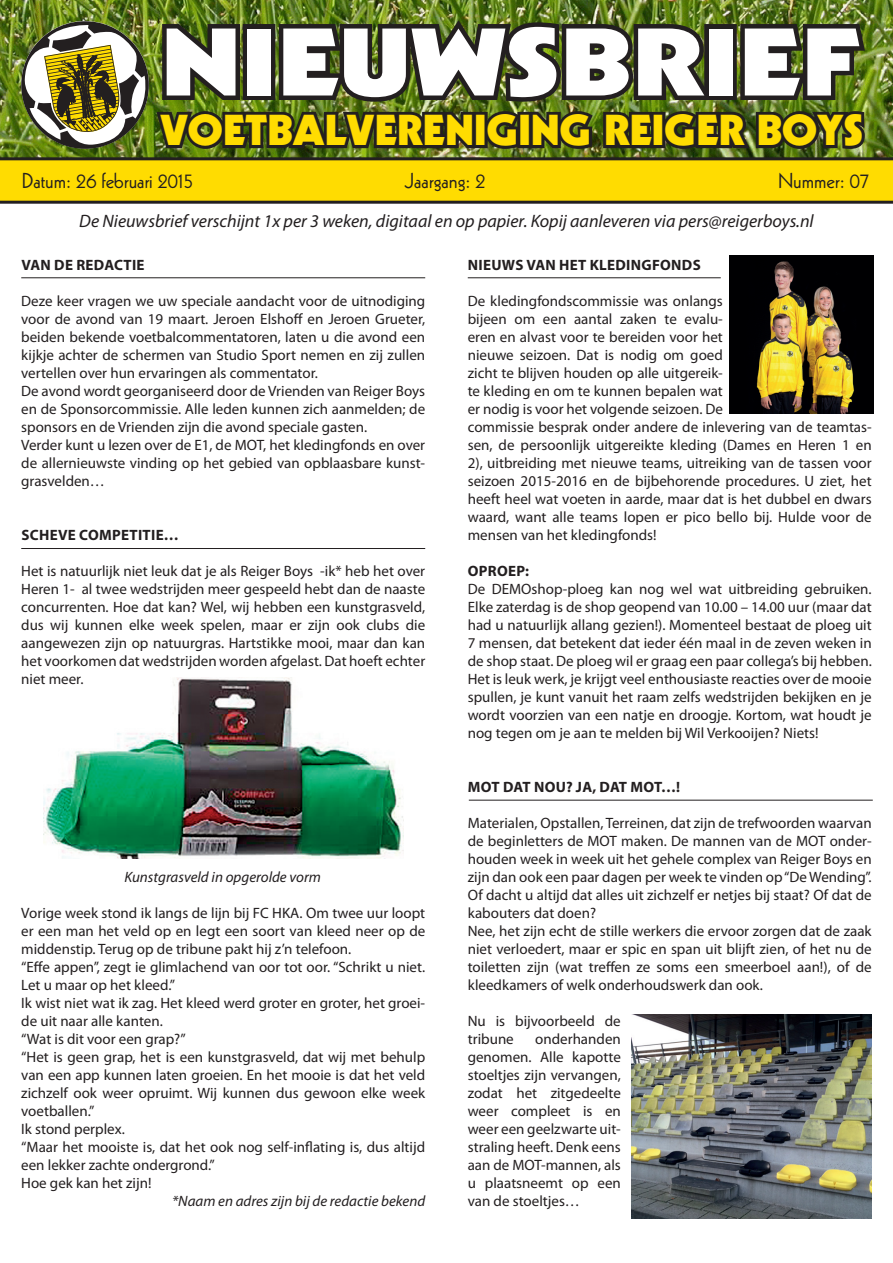
<style>
.page{position:relative;width:893px;height:1263px;background:#fff}
.page>*{position:absolute;margin:0;border:0;box-sizing:border-box;transform-origin:0 0}
.t1{font:900 93px "Kabel";color:#fff;scale:1.35 1}
.t2{font:900 42px "Kabel";color:#ffdc01;scale:1.07 1}
.t3{font:21px "Kabel";color:#231f20}
.t4{font:italic 18px "Myriad Pro";color:#231f20}
.t5{font:15px/18px "Myriad Pro";color:#231f20;text-align:justify}
.t6{font:700 15px "Myriad Pro";letter-spacing:.02em;color:#231f20}
.t7{font:italic 15px "Myriad Pro";color:#231f20}
</style>
<div class="page">
<img style="left:0;top:0;width:893px;height:12px">
<img style="left:0;top:12px;width:893px;height:192px">
<hr style="left:21px;top:277px;width:404px;height:1px;background:#231f20">
<hr style="left:21px;top:548px;width:404px;height:1px;background:#231f20">
<img style="left:43px;top:677px;width:360px;height:181px">
<img style="left:631px;top:1014px;width:241px;height:205px">
<hr style="left:468px;top:277px;width:253px;height:1px;background:#231f20">
<img style="left:729px;top:255px;width:144px;height:159px">
<hr style="left:469px;top:800px;width:404px;height:1px;background:#231f20">
<p class="t1" style="left:161px;top:4px;width:517px">NIEUWSBRIEF</p>
<p class="t2" style="left:161px;top:104px;width:658px">VOETBALVERENIGING REIGER BOYS</p>
<p class="t3" style="left:22px;top:168px;width:173px">Datum: 26 februari 2015</p>
<p class="t3" style="left:405px;top:168px;width:82px">Jaargang: 2</p>
<p class="t3" style="left:778px;top:168px;width:93px">Nummer: 07</p>
<p class="t4" style="left:79px;top:210px;width:736px">De Nieuwsbrief verschijnt 1x per 3 weken, digitaal en op papier. Kopij aanleveren via pers@reigerboys.nl</p>
<p class="t6" style="left:468px;top:255px;width:234px">NIEUWS VAN HET KLEDINGFONDS</p>
<p class="t5" style="left:468px;top:292px;width:405px;text-align:left">De kledingfondscommissie was onlangs<br>bijeen om een aantal zaken te evalu-<br>eren en alvast voor te bereiden voor het<br>nieuwe seizoen. Dat is nodig om goed<br>zicht te blijven houden op alle uitgereik-<br>te kleding en om te kunnen bepalen wat<br>er nodig is voor het volgende seizoen. De<br>commissie besprak onder andere de inlevering van de teamtas&shy;sen, de persoonlijk uitgereikte kleding (Dames en Heren 1 en 2), uitbreiding met nieuwe teams, uitreiking van de tassen voor seizoen 2015-2016 en de bijbehorende procedures. U ziet, het heeft heel wat voeten in aarde, maar dat is het dubbel en dwars waard, want alle teams lopen er pico bello bij. Hulde voor de mensen van het kledingfonds!</p>
<p class="t6" style="left:468px;top:561px;width:63px">OPROEP:</p>
<p class="t5" style="left:468px;top:580px;width:405px">De DEMOshop-ploeg kan nog wel wat uitbreiding gebruiken.<br>Elke zaterdag is de shop geopend van 10.00 – 14.00 uur (maar dat had u natuurlijk allang gezien!). Momenteel bestaat de ploeg uit 7 mensen, dat betekent dat ieder één maal in de zeven weken in de shop staat. De ploeg wil er graag een paar collega’s bij hebben.</p>
<p class="t5" style="left:468px;top:670px;width:405px">Het is leuk werk, je krijgt veel enthousiaste reacties over de mooie spullen, je kunt vanuit het raam zelfs wedstrijden bekijken en je wordt voorzien van een natje en droogje. Kortom, wat houdt je nog tegen om je aan te melden bij Wil Verkooijen? Niets!</p>
<p class="t6" style="left:21px;top:255px;width:125px">VAN DE REDACTIE</p>
<p class="t5" style="left:21px;top:292px;width:405px">Deze keer vragen we uw speciale aandacht voor de uitnodiging voor de avond van 19 maart. Jeroen Elshoff en Jeroen Grueter, beiden bekende voetbalcommentatoren, laten u die avond een kijkje achter de schermen van Studio Sport nemen en zij zullen vertellen over hun ervaringen als commentator.</p>
<p class="t5" style="left:21px;top:382px;width:405px">De avond wordt georganiseerd door de Vrienden van Reiger Boys en de Sponsorcommissie. Alle leden kunnen zich aanmelden; de sponsors en de Vrienden zijn die avond speciale gasten.</p>
<p class="t5" style="left:21px;top:436px;width:405px">Verder kunt u lezen over de E1, de MOT, het kledingfonds en over de allernieuwste vinding op het gebied van opblaasbare kunst&shy;grasvelden…</p>
<p class="t6" style="left:21px;top:525px;width:159px">SCHEVE COMPETITIE…</p>
<p class="t5" style="left:21px;top:562px;width:405px">Het is natuurlijk niet leuk dat je als Reiger Boys -ik* heb het over Heren 1- al twee wedstrijden meer gespeeld hebt dan de naaste concurrenten. Hoe dat kan? Wel, wij hebben een kunstgrasveld, dus wij kunnen elke week spelen, maar er zijn ook clubs die aangewezen zijn op natuurgras. Hartstikke mooi, maar dan kan het voorkomen dat wedstrijden worden afgelast. Dat hoeft echter niet meer.</p>
<p class="t7" style="left:124px;top:868px;width:198px">Kunstgrasveld in opgerolde vorm</p>
<p class="t5" style="left:21px;top:904px;width:406px">Vorige week stond ik langs de lijn bij FC HKA. Om twee uur loopt er een man het veld op en legt een soort van kleed neer op de middenstip. Terug op de tribune pakt hij z’n telefoon.</p>
<p class="t5" style="left:21px;top:958px;width:405px">“Effe appen”, zegt ie glimlachend van oor tot oor. “Schrikt u niet.<br>Let u maar op het kleed.”</p>
<p class="t5" style="left:21px;top:994px;width:405px">Ik wist niet wat ik zag. Het kleed werd groter en groter, het groei&shy;de uit naar alle kanten.</p>
<p class="t5" style="left:21px;top:1030px;width:166px">“Wat is dit voor een grap?”</p>
<p class="t5" style="left:21px;top:1048px;width:405px">“Het is geen grap, het is een kunstgrasveld, dat wij met behulp van een app kunnen laten groeien. En het mooie is dat het veld zichzelf ook weer opruimt. Wij kunnen dus gewoon elke week voetballen.”</p>
<p class="t5" style="left:21px;top:1120px;width:105px">Ik stond perplex.</p>
<p class="t5" style="left:21px;top:1138px;width:405px">“Maar het mooiste is, dat het ook nog self-inflating is, dus altijd een lekker zachte ondergrond.”</p>
<p class="t5" style="left:21px;top:1174px;width:132px">Hoe gek kan het zijn!</p>
<p class="t7" style="left:172px;top:1192px;width:255px">*Naam en adres zijn bij de redactie bekend</p>
<p class="t6" style="left:468px;top:777px;width:214px">MOT DAT NOU? JA, DAT MOT…!</p>
<p class="t5" style="left:468px;top:814px;width:406px">Materialen, Opstallen, Terreinen, dat zijn de trefwoorden waarvan de beginletters de MOT maken. De mannen van de MOT onder&shy;houden week in week uit het gehele complex van Reiger Boys en zijn dan ook een paar dagen per week te vinden op “De Wending”.<br>Of dacht u altijd dat alles uit zichzelf er netjes bij staat? Of dat de kabouters dat doen?</p>
<p class="t5" style="left:468px;top:922px;width:405px">Nee, het zijn echt de stille werkers die ervoor zorgen dat de zaak niet verloedert, maar er spic en span uit blijft zien, of het nu de toiletten zijn (wat treffen ze soms een smeerboel aan!), of de kleedkamers of welk onderhoudswerk dan ook.</p>
<p class="t5" style="left:468px;top:1012px;width:155px">Nu is bijvoorbeeld de tribune</p>
<p class="t5" style="left:468px;top:1030px;width:155px;text-indent:67px">onderhanden genomen. Alle kapotte stoeltjes zijn vervangen, zodat het zitgedeelte weer compleet is en weer een geelzwarte uit&shy;straling heeft. Denk eens aan de MOT-mannen, als u plaatsneemt op een van de stoeltjes…</p>
</div>
